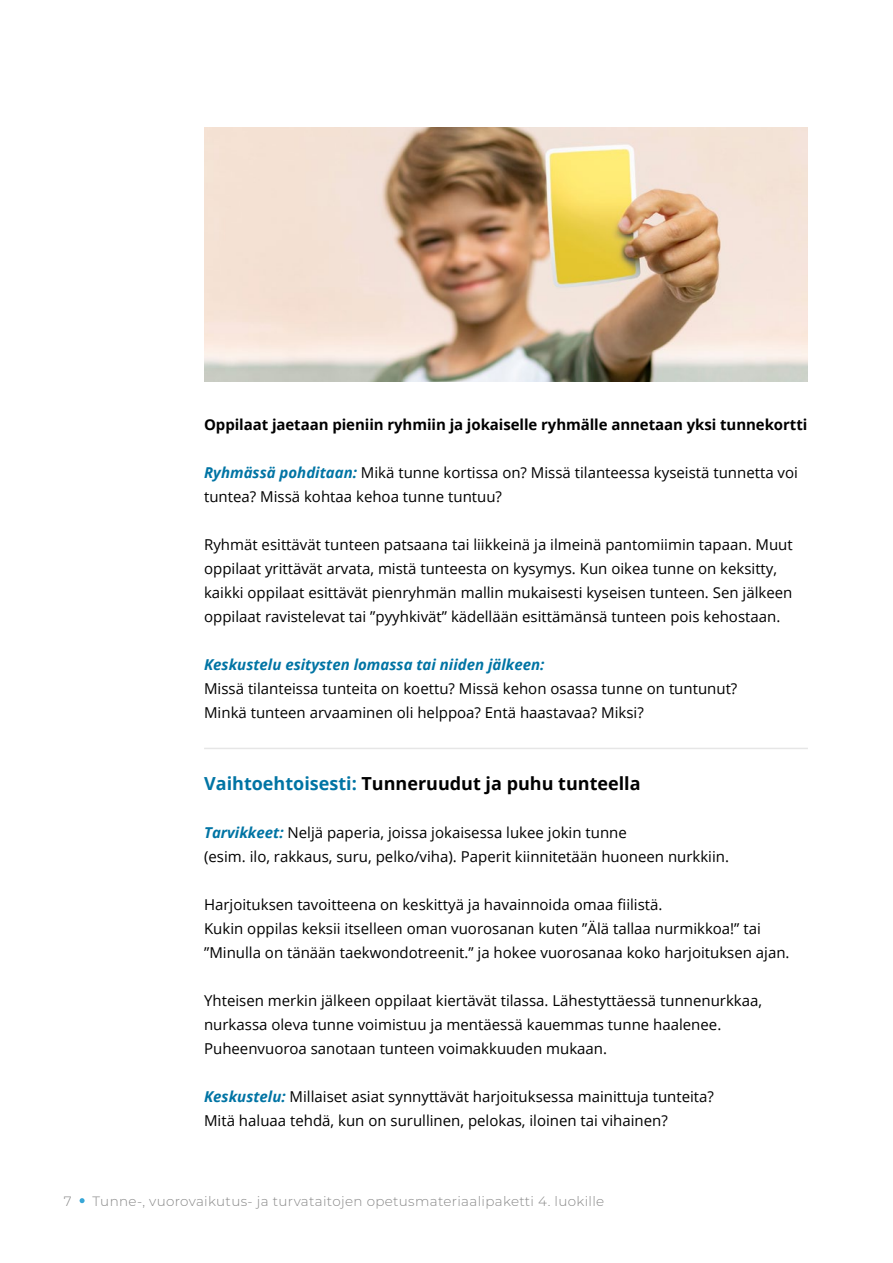
<style>
.page{position:relative;width:893px;height:1263px;background:#fff}
.page>*{position:absolute;margin:0;border:0;box-sizing:border-box;transform-origin:0 0}
.Otsikko_H3{font:700 18px "Open Sans";color:#000}
.Leipis{font:15px/24px "Open Sans";color:#000}
.Otsikko_H4{font:700 15px "Open Sans";letter-spacing:-.005em;color:#000}
.t1{font:300 13.5px "Montserrat";letter-spacing:.025em;color:#878787}
.s1{font-weight:700;font-style:italic;color:#0074a4}
.s2{color:#0074a4}
</style>
<div class="page">
<img style="left:204px;top:128px;width:604px;height:254px">
<hr style="left:204px;top:748px;width:604px;height:1px;background:#e6e6e6">
<svg style="left:80px;top:1198px;width:5px;height:5px"></svg>
<h4 class="Otsikko_H4" style="left:204px;top:413px;width:605px">Oppilaat jaetaan pieniin ryhmiin ja jokaiselle ryhmälle annetaan yksi tunnekortti</h4>
<p class="Leipis" style="left:204px;top:460px;width:595px"><span class="s1">Ryhmässä pohditaan:</span> Mikä tunne kortissa on? Missä tilanteessa kyseistä tunnetta voi tuntea? Missä kohtaa kehoa tunne tuntuu?</p>
<p class="Leipis" style="left:204px;top:532px;width:590px">Ryhmät esittävät tunteen patsaana tai liikkeinä ja ilmeinä pantomiimin tapaan. Muut oppilaat yrittävät arvata, mistä tunteesta on kysymys. Kun oikea tunne on keksitty, kaikki oppilaat esittävät pienryhmän mallin mukaisesti kyseisen tunteen. Sen jälkeen oppilaat ravistelevat tai ”pyyhkivät” kädellään esittämänsä tunteen pois kehostaan.</p>
<p class="Leipis" style="left:204px;top:652px;width:535px"><span class="s1">Keskustelu esitysten lomassa tai niiden jälkeen:<br></span>Missä tilanteissa tunteita on koettu? Missä kehon osassa tunne on tuntunut?<br>Minkä tunteen arvaaminen oli helppoa? Entä haastavaa? Miksi?</p>
<h3 class="Otsikko_H3" style="left:204px;top:770px;width:438px"><span class="s2">Vaihtoehtoisesti:</span> Tunneruudut ja puhu tunteella</h3>
<p class="Leipis" style="left:204px;top:820px;width:526px"><span class="s1">Tarvikkeet:</span> Neljä paperia, joissa jokaisessa lukee jokin tunne<br>(esim. ilo, rakkaus, suru, pelko/viha). Paperit kiinnitetään huoneen nurkkiin.</p>
<p class="Leipis" style="left:204px;top:892px;width:587px">Harjoituksen tavoitteena on keskittyä ja havainnoida omaa fiilistä.<br>Kukin oppilas keksii itselleen oman vuorosanan kuten ”Älä tallaa nurmikkoa!” tai ”Minulla on tänään taekwondotreenit.” ja hokee vuorosanaa koko harjoituksen ajan.</p>
<p class="Leipis" style="left:204px;top:988px;width:560px">Yhteisen merkin jälkeen oppilaat kiertävät tilassa. Lähestyttäessä tunnenurkkaa, nurkassa oleva tunne voimistuu ja mentäessä kauemmas tunne haalenee.<br>Puheenvuoroa sanotaan tunteen voimakkuuden mukaan.</p>
<p class="Leipis" style="left:204px;top:1084px;width:511px"><span class="s1">Keskustelu:</span> Millaiset asiat synnyttävät harjoituksessa mainittuja tunteita?<br>Mitä haluaa tehdä, kun on surullinen, pelokas, iloinen tai vihainen?</p>
<p class="t1" style="left:64px;top:1192px;width:9px">7</p>
<p class="t1" style="left:93px;top:1192px;width:513px">Tunne-, vuorovaikutus- ja turvataitojen opetusmateriaalipaketti 4. luokille</p>
</div>
